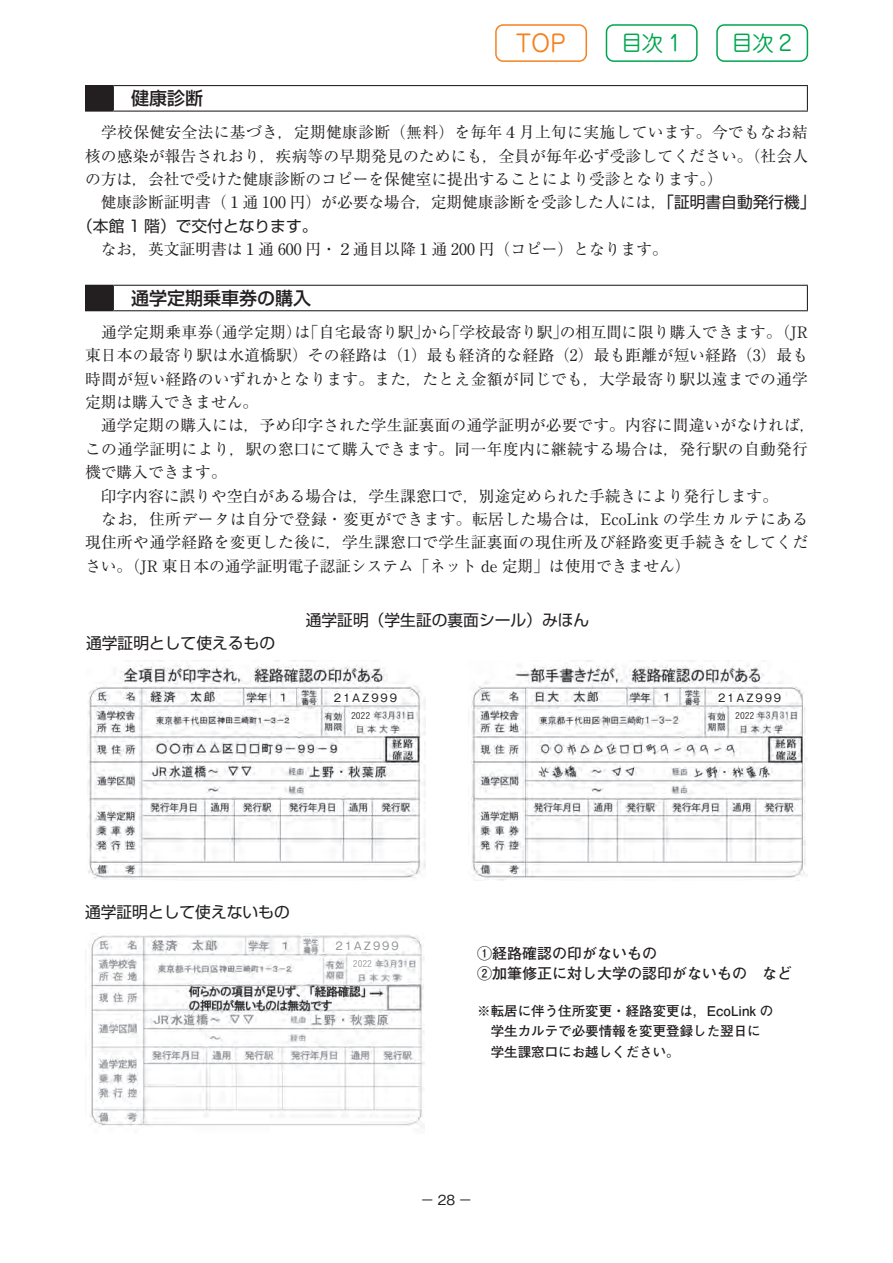
<style>
.page{position:relative;width:893px;height:1263px;background:#fff}
.page>*{position:absolute;margin:0;border:0;box-sizing:border-box;transform-origin:0 0}
.t1{font:23.55px "Jun 201 Pro";color:#f58220}
.t2{font:21.3px "Jun 201 Pro";color:#00a54f}
.t3{font:500 18px "Shin Go Pro";color:#231f20}
.t4{font:15.75px/23.4px "Ryumin Pro";letter-spacing:.01em;color:#231f20}
.t5{font:15.75px "Shin Go Pro";color:#231f20}
.t6{font:700 15px/20.2px "Futo Go B101 Pro";color:#231f20}
.t7{font:500 13.8px "Gothic BBB Pro";color:#231f20}
.t8{font:700 13.5px/20.2px "Futo Go B101 Pro";color:#231f20}
.t9{font:10.65px "Gothic MB101 Pr 6";letter-spacing:.18em;color:#231f20}
.t10{font:10.65px "Gothic MB101 Pr 6";letter-spacing:.18em;color:#939598}
.t11{font:9.6px "DFHS Gothic R Pro 6 W3";color:#231f20}
.t12{font:9.6px "DFHS Gothic R Pro 6 W3";color:#939598}
.s1{font-family:"Shin Go Pro"}
</style>
<div class="page">
<div style="left:716px;top:24px;width:92px;height:38px;border:2px solid #00a54f;border-radius:7px"></div>
<div style="left:606px;top:24px;width:92px;height:38px;border:2px solid #00a54f;border-radius:7px"></div>
<div style="left:495px;top:24px;width:92px;height:38px;border:2px solid #f58220;border-radius:7px"></div>
<hr style="left:113px;top:85px;width:695px;height:1px;background:#231f20">
<svg style="left:807px;top:86px;width:1px;height:25px"></svg>
<svg style="left:85px;top:85px;width:29px;height:27px"></svg>
<hr style="left:113px;top:111px;width:695px;height:1px;background:#231f20">
<hr style="left:113px;top:285px;width:695px;height:1px;background:#231f20">
<svg style="left:807px;top:286px;width:1px;height:24px"></svg>
<svg style="left:85px;top:285px;width:29px;height:26px"></svg>
<hr style="left:113px;top:310px;width:695px;height:1px;background:#231f20">
<img style="left:87px;top:661px;width:338px;height:219px">
<img style="left:471px;top:661px;width:337px;height:219px">
<img style="left:85px;top:933px;width:339px;height:195px">
<div style="left:334px;top:692px;width:66px;height:11px;background:#fff"></div>
<div style="left:350px;top:710px;width:22px;height:11px;background:#fff"></div>
<div style="left:718px;top:692px;width:66px;height:11px;background:#fff"></div>
<div style="left:734px;top:710px;width:22px;height:11px;background:#fff"></div>
<div style="left:335px;top:941px;width:67px;height:11px;background:#fff"></div>
<div style="left:352px;top:958px;width:22px;height:11px;background:#fff"></div>
<h1 class="t1" style="left:515px;top:24px;width:52px">TOP</h1>
<h2 class="t2" style="left:621px;top:26px;width:62px">目次 1</h2>
<h2 class="t2" style="left:732px;top:26px;width:62px">目次 2</h2>
<p class="t3" style="left:131px;top:84px;width:73px">健康診断</p>
<p class="t4" style="left:85px;top:120px;width:732px">　学校保健安全法に基づき，定期健康診断（無料）を毎年４月上旬に実施しています。今でもなお結核の感染が報告されおり，疾病等の早期発見のためにも，全員が毎年必ず受診してください。（社会人の方は，会社で受けた健康診断のコピーを保健室に提出することにより受診となります。）<br>　健康診断証明書（１通 100 円）が必要な場合，定期健康診断を受診した人には，<span class="s1">「証明書自動発行機」</span></p>
<p class="t5" style="left:77px;top:213px;width:242px">（本館 1 階）で交付となります。</p>
<p class="t4" style="left:85px;top:237px;width:584px">　なお，英文証明書は１通 600 円・２通目以降１通 200 円（コピー）となります。</p>
<p class="t3" style="left:131px;top:283px;width:182px">通学定期乗車券の購入</p>
<p class="t4" style="left:85px;top:319px;width:732px">　通学定期乗車券（通学定期）は「自宅最寄り駅」から「学校最寄り駅」の相互間に限り購入できます。（JR東日本の最寄り駅は水道橋駅）その経路は（1）最も経済的な経路（2）最も距離が短い経路（3）最も時間が短い経路のいずれかとなります。また，たとえ金額が同じでも，大学最寄り駅以遠までの通学定期は購入できません。<br>　通学定期の購入には，予め印字された学生証裏面の通学証明が必要です。内容に間違いがなければ，この通学証明により，駅の窓口にて購入できます。同一年度内に継続する場合は，発行駅の自動発行機で購入できます。<br>　印字内容に誤りや空白がある場合は，学生課窓口で，別途定められた手続きにより発行します。<br>　なお，住所データは自分で登録・変更ができます。転居した場合は，EcoLink の学生カルテにある現住所や通学経路を変更した後に，学生課窓口で学生証裏面の現住所及び経路変更手続きをしてください。（JR 東日本の通学証明電子認証システム「ネット de 定期」は使用できません）</p>
<p class="t5" style="left:306px;top:607px;width:285px">通学証明（学生証の裏面シール）みほん</p>
<p class="t5" style="left:86px;top:630px;width:190px">通学証明として使えるもの</p>
<p class="t9" style="left:334px;top:689px;width:65px">21AZ999</p>
<p class="t11" style="left:351px;top:710px;width:21px">2022</p>
<p class="t9" style="left:718px;top:689px;width:65px">21AZ999</p>
<p class="t11" style="left:735px;top:710px;width:21px">2022</p>
<p class="t5" style="left:85px;top:899px;width:206px">通学証明として使えないもの</p>
<p class="t10" style="left:335px;top:937px;width:65px">21AZ999</p>
<p class="t12" style="left:353px;top:958px;width:21px">2022</p>
<p class="t6" style="left:477px;top:941px;width:316px">①経路確認の印がないもの<br>②加筆修正に対し大学の認印がないもの　など</p>
<p class="t8" style="left:477px;top:999px;width:297px">※転居に伴う住所変更・経路変更は，EcoLink の　学生カルテで必要情報を変更登録した翌日に　学生課窓口にお越しください。</p>
<p class="t7" style="left:420px;top:1189px;width:53px">−28−</p>
</div>
